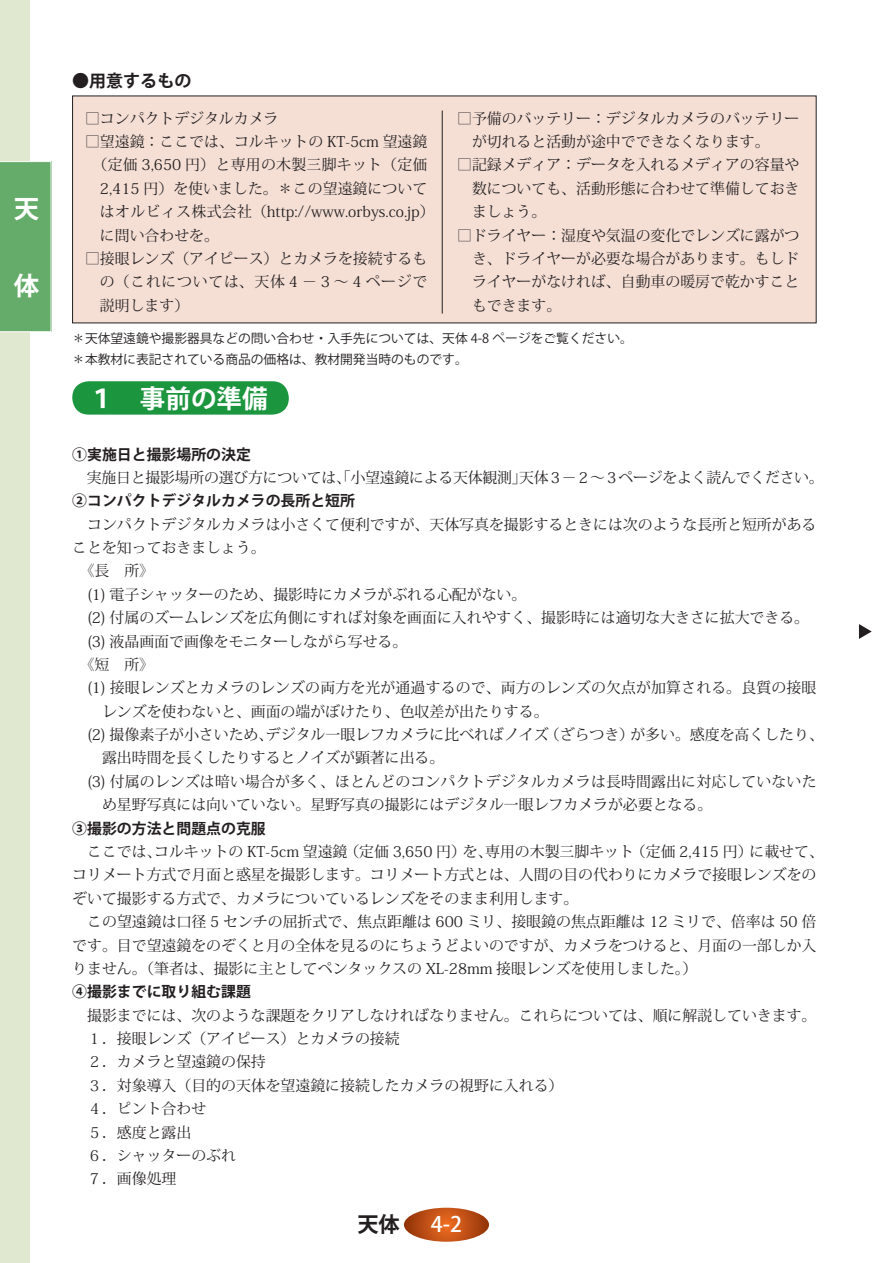
<style>
.page{position:relative;width:893px;height:1263px;background:#fff}
.page>*{position:absolute;margin:0;border:0;box-sizing:border-box;transform-origin:0 0}
.t1{font:700 25.5px "Koz Go Std";color:#fff}
.t2{font:500 21.3px "Koz Go Std";color:#fff}
.t3{font:700 21.3px "Koz Go Std";color:#231f20}
.t4{font:700 16.95px "Koz Go Std";color:#231f20}
.t5{font:14.85px/23.4px "Koz Min Std";color:#231f20;text-align:justify}
.t6{font:700 14.85px "Koz Go Std";color:#231f20}
.t7{font:14.85px "Koz Min Std";letter-spacing:.02em;color:#231f20}
.t8{font:12.75px/21.3px "Koz Go Std";color:#231f20}
</style>
<div class="page">
<div style="left:0;top:0;width:30px;height:1263px;background:#e1e8d0"></div>
<div style="left:0;top:161px;width:51px;height:171px;background:#65ac6a"></div>
<svg style="left:404px;top:1208px;width:85px;height:34px;background:#c15218"></svg>
<svg style="left:859px;top:624px;width:13px;height:15px"></svg>
<div style="left:72px;top:381px;width:217px;height:34px;background:#1b953e;border-radius:16px"></div>
<div style="left:73px;top:96px;width:743px;height:227px;background:#f5dfd5"></div>
<hr style="left:442px;top:111px;width:1px;height:203px;background:#231f20">
<h1 class="t1" style="left:14px;top:192px;width:27px">天</h1>
<h1 class="t1" style="left:14px;top:269px;width:27px">体</h1>
<p class="t4" style="left:72px;top:70px;width:121px">●用意するもの</p>
<p class="t5" style="left:85px;top:107px;width:195px">□コンパクトデジタルカメラ</p>
<p class="t5" style="left:85px;top:130px;width:344px">□望遠鏡：ここでは、コルキットの KT-5cm 望遠鏡</p>
<p class="t7" style="left:92px;top:156px;width:336px">（定価 3,650 円）と専用の木製三脚キット（定価</p>
<p class="t5" style="left:100px;top:177px;width:329px">2,415 円）を使いました。＊この望遠鏡について</p>
<p class="t5" style="left:100px;top:200px;width:336px">はオルビィス株式会社（http://www.orbys.co.jp）</p>
<p class="t5" style="left:100px;top:224px;width:121px">に問い合わせを。</p>
<p class="t5" style="left:100px;top:247px;width:329px;text-indent:-15px">□接眼レンズ（アイピース）とカメラを接続するもの（これについては、天体 4 － 3 〜 4 ページで説明します）</p>
<p class="t5" style="left:472px;top:107px;width:329px;text-indent:-15px">□予備のバッテリー：デジタルカメラのバッテリーが切れると活動が途中でできなくなります。</p>
<p class="t5" style="left:472px;top:153px;width:329px;text-indent:-15px">□記録メディア：データを入れるメディアの容量や数についても、活動形態に合わせて準備しておきましょう。</p>
<p class="t5" style="left:472px;top:223px;width:329px;text-indent:-15px">□ドライヤー：湿度や気温の変化でレンズに露がつき、ドライヤーが必要な場合があります。もしドライヤーがなければ、自動車の暖房で乾かすこともできます。</p>
<p class="t8" style="left:72px;top:328px;width:562px">＊天体望遠鏡や撮影器具などの問い合わせ・入手先については、天体 4-8 ページをご覧ください。＊本教材に表記されている商品の価格は、教材開発当時のものです。</p>
<h1 class="t1" style="left:89px;top:382px;width:180px">１　事前の準備</h1>
<p class="t6" style="left:72px;top:444px;width:180px">①実施日と撮影場所の決定</p>
<p class="t5" style="left:72px;top:466px;width:753px">　実施日と撮影場所の選び方については、「小望遠鏡による天体観測」天体 3 － 2 〜 3 ページをよく読んでください。</p>
<p class="t6" style="left:72px;top:491px;width:284px">②コンパクトデジタルカメラの長所と短所</p>
<p class="t5" style="left:72px;top:513px;width:746px">　コンパクトデジタルカメラは小さくて便利ですが、天体写真を撮影するときには次のような長所と短所がある</p>
<p class="t5" style="left:72px;top:536px;width:195px">ことを知っておきましょう。</p>
<p class="t5" style="left:80px;top:559px;width:76px">《長　所》</p>
<p class="t5" style="left:87px;top:583px;width:441px">(1) 電子シャッターのため、撮影時にカメラがぶれる心配がない。</p>
<p class="t5" style="left:87px;top:606px;width:723px">(2) 付属のズームレンズを広角側にすれば対象を画面に入れやすく、撮影時には適切な大きさに拡大できる。</p>
<p class="t5" style="left:87px;top:629px;width:322px">(3) 液晶画面で画像をモニターしながら写せる。</p>
<p class="t5" style="left:80px;top:653px;width:76px">《短　所》</p>
<p class="t5" style="left:87px;top:676px;width:731px">(1) 接眼レンズとカメラのレンズの両方を光が通過するので、両方のレンズの欠点が加算される。良質の接眼</p>
<p class="t5" style="left:102px;top:700px;width:448px">レンズを使わないと、画面の端がぼけたり、色収差が出たりする。</p>
<p class="t5" style="left:87px;top:723px;width:738px">(2) 撮像素子が小さいため、デジタル一眼レフカメラに比べればノイズ（ざらつき）が多い。感度を高くしたり、</p>
<p class="t5" style="left:102px;top:746px;width:344px">露出時間を長くしたりするとノイズが顕著に出る。</p>
<p class="t5" style="left:87px;top:770px;width:731px">(3) 付属のレンズは暗い場合が多く、ほとんどのコンパクトデジタルカメラは長時間露出に対応していないた</p>
<p class="t5" style="left:102px;top:793px;width:612px">め星野写真には向いていない。星野写真の撮影にはデジタル一眼レフカメラが必要となる。</p>
<p class="t6" style="left:72px;top:819px;width:195px">③撮影の方法と問題点の克服</p>
<p class="t5" style="left:72px;top:840px;width:753px;text-align:left">　ここでは、コルキットの KT-5cm 望遠鏡（定価 3,650 円）を、専用の木製三脚キット（定価 2,415 円）に載せて、コリメート方式で月面と惑星を撮影します。コリメート方式とは、人間の目の代わりにカメラで接眼レンズをのぞいて撮影する方式で、カメラについているレンズをそのまま利用します。<br>　この望遠鏡は口径 5 センチの屈折式で、焦点距離は 600 ミリ、接眼鏡の焦点距離は 12 ミリで、倍率は 50 倍です。目で望遠鏡をのぞくと月の全体を見るのにちょうどよいのですが、カメラをつけると、月面の一部しか入りません。（筆者は、撮影に主としてペンタックスの XL-28mm 接眼レンズを使用しました。）</p>
<p class="t6" style="left:72px;top:982px;width:180px">④撮影までに取り組む課題</p>
<p class="t5" style="left:87px;top:1004px;width:731px;text-align:left;text-indent:-15px">　撮影までには、次のような課題をクリアしなければなりません。これらについては、順に解説していきます。<br>１．接眼レンズ（アイピース）とカメラの接続<br>２．カメラと望遠鏡の保持<br>３．対象導入（目的の天体を望遠鏡に接続したカメラの視野に入れる）<br>４．ピント合わせ<br>５．感度と露出<br>６．シャッターのぶれ<br>７．画像処理</p>
<h2 class="t3" style="left:357px;top:1210px;width:44px">天体</h2>
<h2 class="t2" style="left:431px;top:1211px;width:33px">4-2</h2>
</div>
